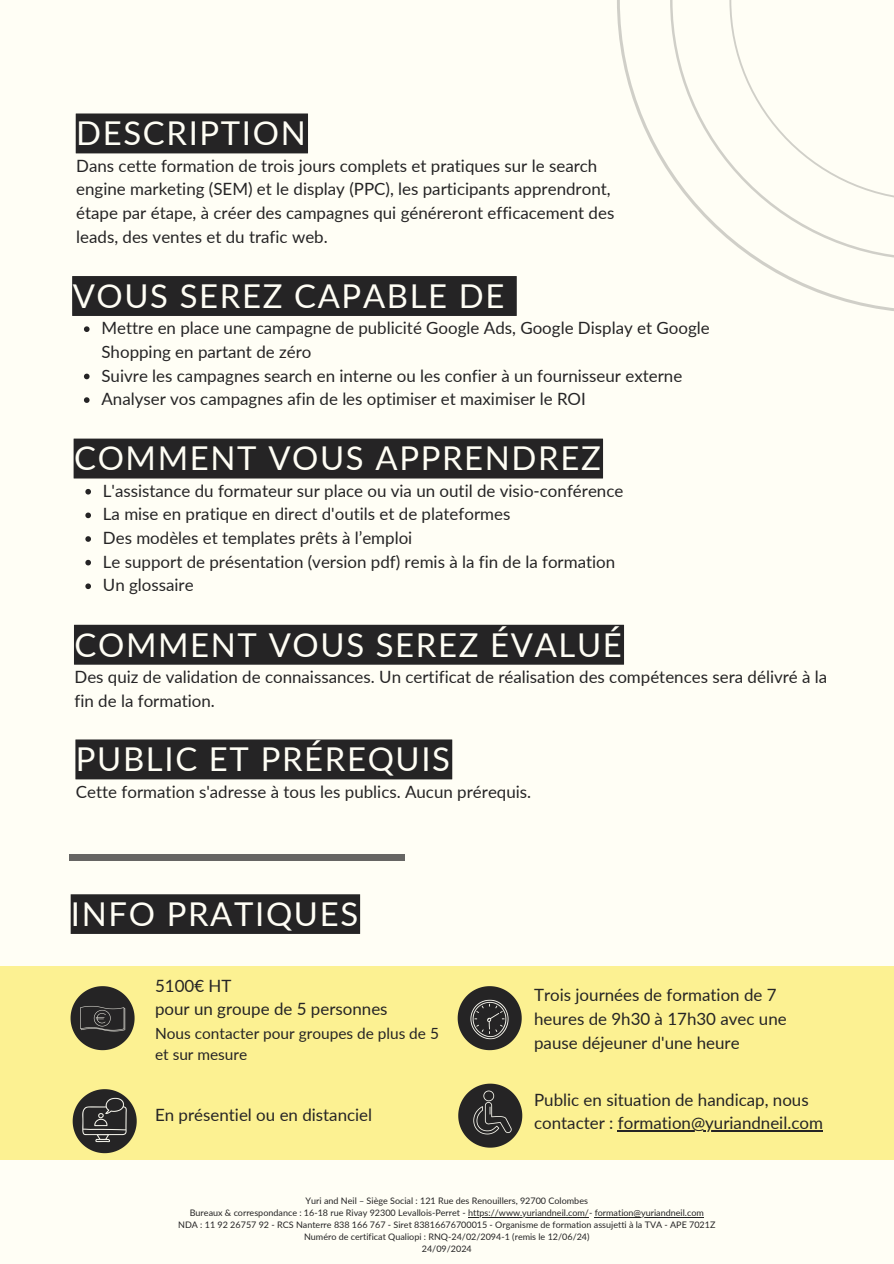
<style>
.page{position:relative;width:894px;height:1264px;background:#fff}
.page>*{position:absolute;margin:0;border:0;box-sizing:border-box;transform-origin:0 0}
.t1{font:32.85px "Lato";letter-spacing:.05em;color:#fffef5}
.t2{font:16.95px/23.7px "Lato";color:#252425}
.t3{font:15.45px/21.3px "Lato";color:#252425}
.t4{font:9px/12px "Lato";color:#252425;text-align:center}
</style>
<div class="page">
<div style="left:0;top:0;width:893px;height:1263px;background:#fffef5"></div>
<div style="left:76px;top:113px;width:232px;height:40px;background:#252425"></div>
<div style="left:72px;top:276px;width:444px;height:40px;background:#252425"></div>
<svg style="left:84px;top:326px;width:5px;height:6px"></svg>
<svg style="left:84px;top:373px;width:5px;height:6px"></svg>
<svg style="left:84px;top:397px;width:5px;height:6px"></svg>
<div style="left:74px;top:438px;width:529px;height:40px;background:#252425"></div>
<svg style="left:85px;top:489px;width:6px;height:5px"></svg>
<svg style="left:85px;top:512px;width:6px;height:6px"></svg>
<svg style="left:85px;top:536px;width:6px;height:6px"></svg>
<svg style="left:85px;top:560px;width:6px;height:5px"></svg>
<svg style="left:85px;top:583px;width:6px;height:6px"></svg>
<div style="left:74px;top:624px;width:550px;height:40px;background:#252425"></div>
<div style="left:75px;top:739px;width:377px;height:40px;background:#252425"></div>
<svg style="left:617px;top:0;width:276px;height:311px"></svg>
<div style="left:69px;top:854px;width:336px;height:6px;background:#666563"></div>
<div style="left:71px;top:894px;width:289px;height:39px;background:#252425"></div>
<div style="left:0;top:966px;width:893px;height:194px;background:#fcf192"></div>
<svg style="left:458px;top:1083px;width:64px;height:64px"></svg>
<svg style="left:70px;top:986px;width:64px;height:64px"></svg>
<img style="left:78px;top:992px;width:49px;height:49px">
<svg style="left:457px;top:986px;width:64px;height:64px"></svg>
<img style="left:469px;top:999px;width:40px;height:40px">
<svg style="left:73px;top:1089px;width:64px;height:64px"></svg>
<img style="left:82px;top:1097px;width:45px;height:45px">
<img style="left:469px;top:1089px;width:46px;height:46px">
<hr style="left:468px;top:1217px;width:121px;height:1px;background:#252425">
<hr style="left:594px;top:1217px;width:109px;height:1px;background:#252425">
<hr style="left:617px;top:1130px;width:191px;height:1px;background:#252425">
<svg style="left:808px;top:1130px;width:14px;height:1px"></svg>
<p class="t1" style="left:76px;top:113px;width:231px">DESCRIPTION</p>
<h1 class="t2" style="left:76px;top:153px;width:539px">Dans cette formation de trois jours complets et pratiques sur le search engine marketing (SEM) et le display (PPC), les participants apprendront, étape par étape, à créer des campagnes qui généreront efficacement des leads, des ventes et du trafic web.</h1>
<h2 class="t1" style="left:73px;top:275px;width:433px">VOUS SEREZ CAPABLE DE</h2>
<h1 class="t2" style="left:101px;top:316px;width:609px">Mettre en place une campagne de publicité Google Ads, Google Display et Google<br>Shopping en partant de zéro</h1>
<p class="t2" style="left:101px;top:363px;width:582px">Suivre les campagnes search en interne ou les confier à un fournisseur externe</p>
<p class="t2" style="left:101px;top:387px;width:486px">Analyser vos campagnes afin de les optimiser et maximiser le ROI</p>
<p class="t1" style="left:74px;top:438px;width:528px">COMMENT VOUS APPRENDREZ</p>
<h1 class="t2" style="left:103px;top:478px;width:522px">L'assistance du formateur sur place ou via un outil de visio-conférence</h1>
<p class="t2" style="left:103px;top:502px;width:409px">La mise en pratique en direct d'outils et de plateformes</p>
<p class="t2" style="left:103px;top:525px;width:311px">Des modèles et templates prêts à l’emploi</p>
<p class="t2" style="left:103px;top:549px;width:513px">Le support de présentation (version pdf) remis à la fin de la formation</p>
<p class="t2" style="left:103px;top:573px;width:92px">Un glossaire</p>
<p class="t1" style="left:74px;top:624px;width:548px">COMMENT VOUS SEREZ ÉVALUÉ</p>
<h1 class="t2" style="left:74px;top:664px;width:754px">Des quiz de validation de connaissances. Un certificat de réalisation des compétences sera délivré à la fin de la formation.</h1>
<h2 class="t1" style="left:76px;top:738px;width:375px">PUBLIC ET PRÉREQUIS</h2>
<h1 class="t2" style="left:76px;top:779px;width:456px">Cette formation s'adresse à tous les publics. Aucun prérequis.</h1>
<h2 class="t1" style="left:71px;top:893px;width:289px">INFO PRATIQUES</h2>
<p class="t2" style="left:155px;top:973px;width:234px">5100€ HT<br>pour un groupe de 5 personnes</p>
<p class="t3" style="left:155px;top:1022px;width:285px">Nous contacter pour groupes de plus de 5 et sur mesure</p>
<h1 class="t2" style="left:155px;top:1102px;width:218px">En présentiel ou en distanciel</h1>
<p class="t2" style="left:534px;top:982px;width:254px">Trois journées de formation de 7 heures de 9h30 à 17h30 avec une pause déjeuner d'une heure</p>
<p class="t2" style="left:534px;top:1087px;width:290px">Public en situation de handicap, nous contacter : formation@yuriandneil.com</p>
<h2 class="t4" style="left:305px;top:1194px;width:284px">Yuri and Neil – Siège Social : 121 Rue des Renouillers, 92700 Colombes</h2>
<p class="t4" style="left:190px;top:1206px;width:515px">Bureaux &amp; correspondance : 16-18 rue Rivay 92300 Levallois-Perret - https://www.yuriandneil.com/- formation@yuriandneil.com</p>
<h2 class="t4" style="left:178px;top:1218px;width:538px">NDA : 11 92 26757 92 - RCS Nanterre 838 166 767 - Siret 83816676700015 - Organisme de formation assujetti à la TVA - APE 7021Z<br>Numéro de certificat Qualiopi : RNQ-24/02/2094-1 (remis le 12/06/24)<br>24/09/2024</h2>
</div>
